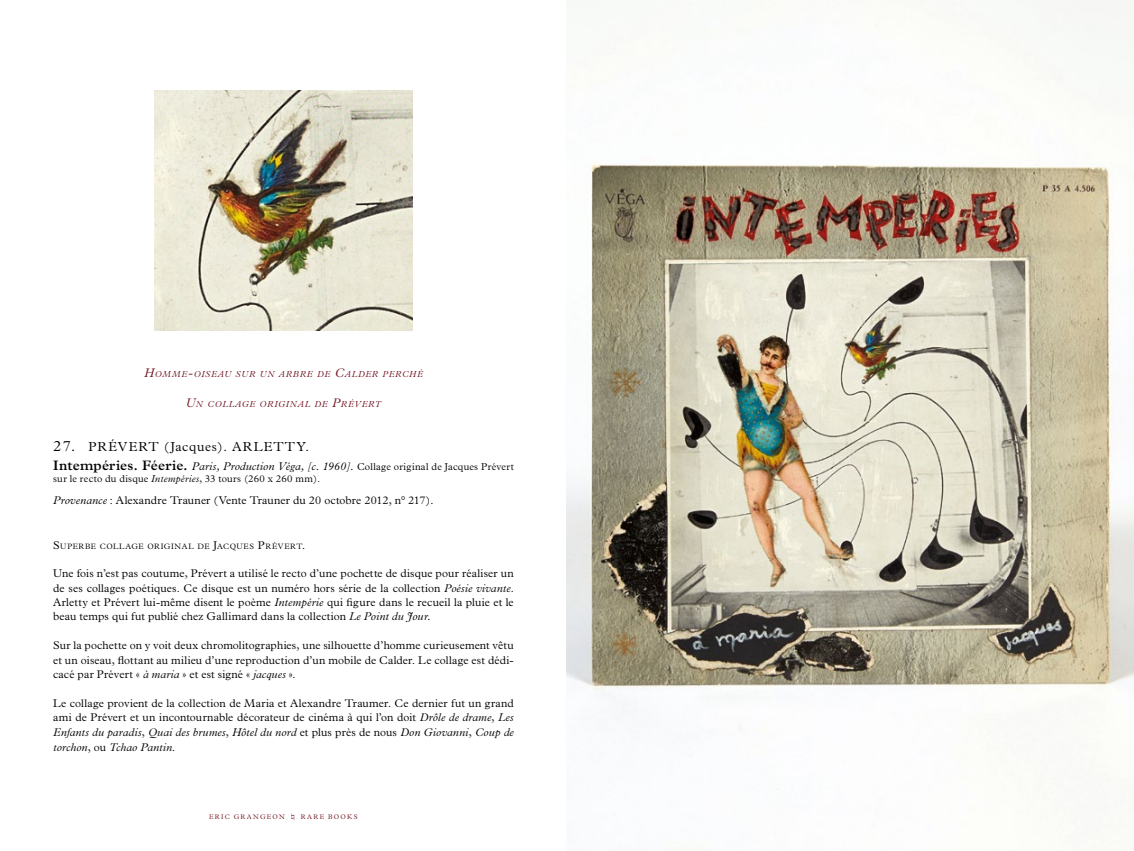
<style>
.page{position:relative;width:1134px;height:851px;background:#fff}
.page>*{position:absolute;margin:0;border:0;box-sizing:border-box;transform-origin:0 0}
.t1{font:300 13.12px "Plantin";letter-spacing:.055em;color:#000}
.t2{font:300 11.25px/14.4px "Plantin";letter-spacing:.01em;color:#000;text-align:justify}
.t3{font:300 10px/12.5px "Plantin";letter-spacing:.02em;color:#000}
.t4{font:italic 300 8.75px "Plantin";letter-spacing:.09em;color:#711320}
.t5{font:300 7.88px "Plantin";letter-spacing:.08em;color:#000}
.t6{font:300 6.75px "Plantin";letter-spacing:.2em;color:#711320}
.s1{font-size:12.5px}
.s2{font-size:15px}
.s3{font-weight:600;font-size:13.75px}
.s4{font-style:italic;font-size:11.25px}
.s5{font-style:italic}
.s6{font-size:11.25px}
</style>
<div class="page">
<img style="left:567px;top:0;width:567px;height:850px">
<img style="left:155px;top:90px;width:257px;height:240px">
<svg style="left:291px;top:813px;width:3px;height:7px"></svg>
<p class="t4" style="left:144px;top:369px;width:280px"><span class="s1">H</span>OMME<span class="s1">-</span>OISEAU SUR UN ARBRE DE <span class="s1">C</span>ALDER PERCHÉ</p>
<p class="t4" style="left:186px;top:399px;width:197px"><span class="s1">U</span>N COLLAGE ORIGINAL DE <span class="s1">P</span>RÉVERT</p>
<p class="t1" style="left:53px;top:438px;width:212px"><span class="s2">27.</span> PRÉVERT (Jacques). ARLETT</p>
<p class="t1" style="left:296px;top:438px;width:14px">Y.</p>
<p class="t3" style="left:53px;top:460px;width:462px"><span class="s3">Intempéries. Féerie.</span> <span class="s4">Paris, Production Véga, [c. 1960].</span> Collage original de Jacques Prévert sur le recto du disque <span class="s5">Intempéries</span>, 33 tours (260 x 260 mm).</p>
<p class="t2" style="left:53px;top:493px;width:382px"><span class="s5">Provenance</span> : Alexandre Trauner (Vente Trauner du 20 octobre 2012, n° 217).</p>
<p class="t5" style="left:53px;top:541px;width:254px"><span class="s6">S</span>UPERBE COLLAGE ORIGINAL DE <span class="s6">J</span>ACQUES <span class="s6">P</span>RÉVERT<span class="s6">.</span></p>
<p class="t2" style="left:53px;top:566px;width:462px">Une fois n’est pas coutume, Prévert a utilisé le recto d’une pochette de disque pour réaliser un de ses collages poétiques. Ce disque est un numéro hors série de la collection <span class="s5">Poésie vivante</span>.<br>Arletty et Prévert lui-même disent le poème <span class="s5">Intempérie</span> qui figure dans le recueil la pluie et le beau temps qui fut publié chez Gallimard dans la collection <span class="s5">Le Point du Jour.</span></p>
<p class="t2" style="left:53px;top:638px;width:462px">Sur la pochette on y voit deux chromolitographies, une silhouette d’homme curieusement vêtu et un oiseau, flottant au milieu d’une reproduction d’un mobile de Calder. Le collage est dédi&shy;cacé par Prévert « <span class="s5">à maria</span> » et est signé « <span class="s5">jacques</span> ».</p>
<p class="t2" style="left:53px;top:695px;width:462px">Le collage provient de la collection de Maria et Alexandre Traumer. Ce dernier fut un grand ami de Prévert et un incontournable décorateur de cinéma à qui l’on doit <span class="s5">Drôle de drame</span>, <span class="s5">Les Enfants du paradis</span>, <span class="s5">Quai des brumes</span>, <span class="s5">Hôtel du nord</span> et plus près de nous <span class="s5">Don Giovanni</span>, <span class="s5">Coup de torchon</span>, ou <span class="s5">Tchao Pantin</span>.</p>
<p class="t6" style="left:209px;top:813px;width:77px">ERIC GRANGEON</p>
<p class="t6" style="left:301px;top:813px;width:59px">RARE BOOKS</p>
</div>
